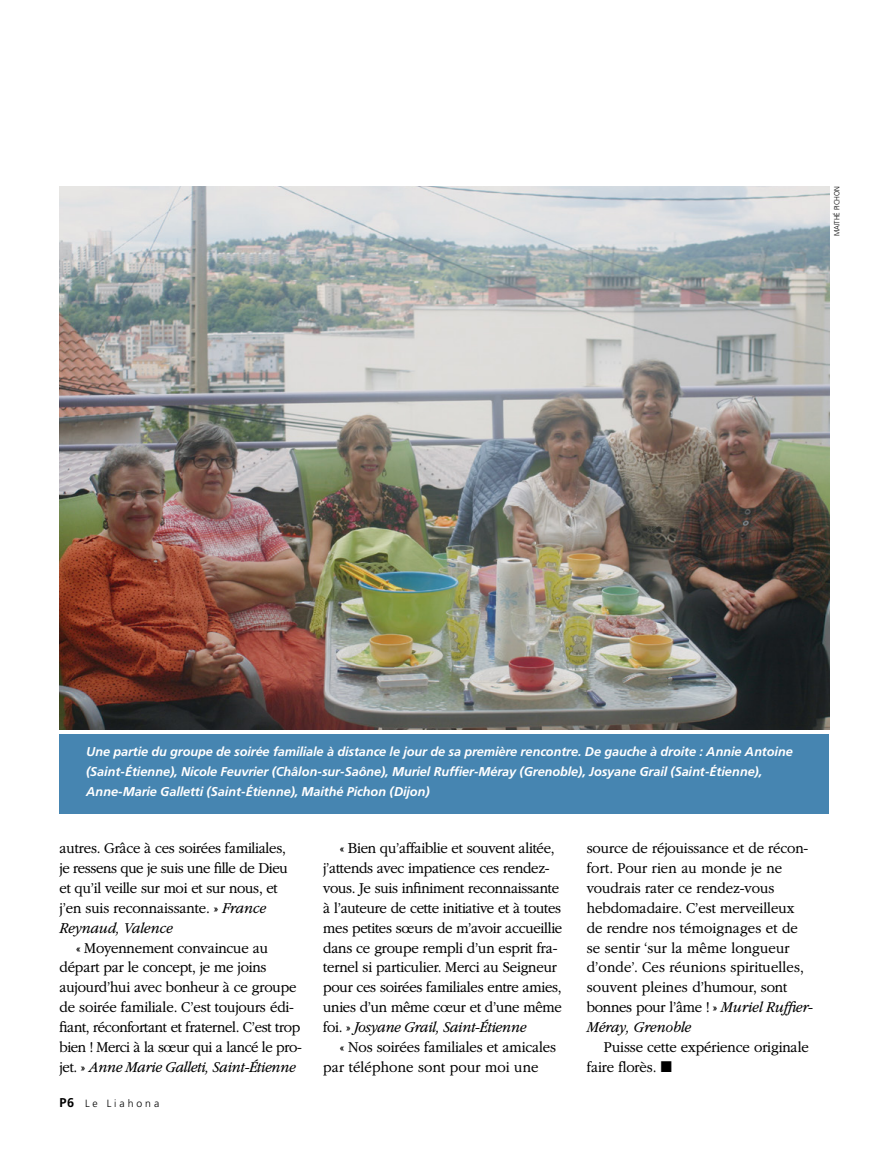
<style>
.page{position:relative;width:893px;height:1161px;background:#fff}
.page>*{position:absolute;margin:0;border:0;box-sizing:border-box;transform-origin:0 0}
.ARTCL_para_NEWS{font:300 15.75px/20px "Garamondlds Lat Plus";letter-spacing:-.015em;color:#000;scale:.95 1}
.FIGimg_CAP_para_NEWS{font:italic 700 12.75px/20.2px "Frutigerlds Lat";letter-spacing:-.01em;color:#fff}
.t1{font:300 10.5px "Frutigerlds Lat";letter-spacing:.28em;color:#000}
.FIGimg-CRDT_para_FR{font:300 7.5px "Frutigerlds Lat";letter-spacing:-.01em;color:#000;scale:.95 1}
.s1{font-style:italic}
.s2{font-weight:700;font-size:12.75px}
</style>
<div class="page">
<img style="left:60px;top:186px;width:769px;height:543px">
<div style="left:60px;top:734px;width:769px;height:79px;background:#4685b1"></div>
<p class="FIGimg-CRDT_para_FR" style="left:831px;top:236px;width:54px;rotate:-90deg">MAITHÉ PICHON</p>
<p class="FIGimg_CAP_para_NEWS" style="left:86px;top:741px;width:708px">Une partie du groupe de soirée familiale à distance le jour de sa première rencontre. De gauche à droite : Annie Antoine (Saint-Étienne), Nicole Feuvrier (Châlon-sur-Saône), Muriel Ruffier-Méray (Grenoble), Josyane Grail (Saint-Étienne),<br>Anne-Marie Galletti (Saint-Étienne), Maithé Pichon (Dijon)</p>
<p class="ARTCL_para_NEWS" style="left:60px;top:838px;width:242px">autres. Grâce à ces soirées familiales, je ressens que je suis une fille de Dieu et qu’il veille sur moi et sur nous, et j’en suis reconnaissante. » <span class="s1">France Reynaud, Valence</span></p>
<p class="ARTCL_para_NEWS" style="left:60px;top:937px;width:257px;text-indent:17px">« Moyennement convaincue au départ par le concept, je me joins aujourd’hui avec bonheur à ce groupe de soirée familiale. C’est toujours édi&shy;fiant, réconfortant et fraternel. C’est trop bien ! Merci à la sœur qui a lancé le pro&shy;jet. » <span class="s1">Anne Marie Galleti, Saint-Étienne</span></p>
<p class="t1" style="left:60px;top:1095px;width:101px"><span class="s2">P6</span> Le Liahona</p>
<p class="ARTCL_para_NEWS" style="left:323px;top:838px;width:253px;text-indent:17px">« Bien qu’affaiblie et souvent alitée, j’attends avec impatience ces rendez&shy;vous. Je suis infiniment reconnaissante à l’auteure de cette initiative et à toutes mes petites sœurs de m’avoir accueillie dans ce groupe rempli d’un esprit fra&shy;ternel si particulier. Merci au Seigneur pour ces soirées familiales entre amies, unies d’un même cœur et d’une même foi. » <span class="s1">Josyane Grail, Saint-Étienne</span></p>
<p class="ARTCL_para_NEWS" style="left:323px;top:1037px;width:247px;text-indent:17px">« Nos soirées familiales et amicales par téléphone sont pour moi une</p>
<p class="ARTCL_para_NEWS" style="left:587px;top:838px;width:239px">source de réjouissance et de récon&shy;fort. Pour rien au monde je ne voudrais rater ce rendez-vous hebdomadaire. C’est merveilleux de rendre nos témoignages et de se sentir ‘sur la même longueur d’onde’. Ces réunions spirituelles, souvent pleines d’humour, sont bonnes pour l’âme ! » <span class="s1">Muriel Ruffier-<br>Méray, Grenoble</span></p>
<p class="ARTCL_para_NEWS" style="left:587px;top:1037px;width:235px;text-indent:17px">Puisse cette expérience originale faire florès. ◼</p>
</div>
